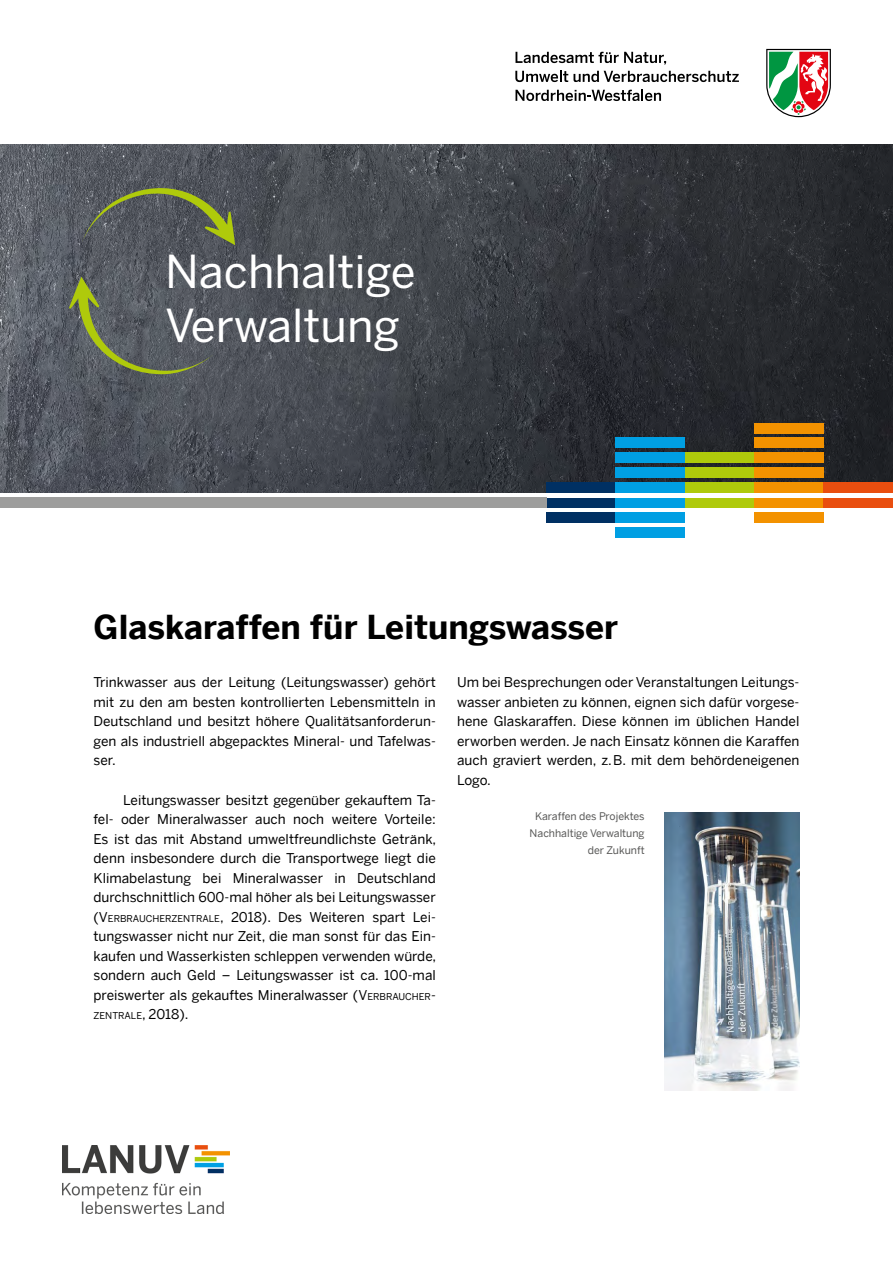
<style>
.page{position:relative;width:893px;height:1263px;background:#fff}
.page>*{position:absolute;margin:0;border:0;box-sizing:border-box;transform-origin:0 0}
.t1{font:45.15px/54.2px "Benton Sans";color:#fff}
.Titel_Headline{font:700 33px "Benton Sans";color:#000}
.Fließtext_9pt{font:13.5px/19.5px "Benton Sans";color:#000;text-align:justify}
.Bildunterschrift{font:10.5px/16.5px "Benton Sans";color:#575756;text-align:right}
.Fließtext_9pt-2{font:9.45px "Benton Sans";color:#000}
.s1{font-style:inherit}
.s2{font-size:9.45px}
.s3{font-size:13.5px}
</style>
<div class="page">
<img style="left:62px;top:1146px;width:168px;height:67px">
<svg style="left:766px;top:49px;width:65px;height:68px"></svg>
<svg style="left:515px;top:52px;width:151px;height:13px"></svg>
<svg style="left:515px;top:71px;width:224px;height:11px"></svg>
<svg style="left:515px;top:90px;width:146px;height:11px"></svg>
<img style="left:0;top:145px;width:893px;height:348px">
<div style="left:616px;top:438px;width:69px;height:10px;background:#009fe3"></div>
<div style="left:616px;top:527px;width:69px;height:11px;background:#009fe3"></div>
<div style="left:546px;top:497px;width:70px;height:11px;background:#003063"></div>
<div style="left:546px;top:512px;width:70px;height:11px;background:#003063"></div>
<div style="left:546px;top:482px;width:70px;height:11px;background:#003063"></div>
<div style="left:616px;top:512px;width:69px;height:11px;background:#009fe3"></div>
<div style="left:616px;top:497px;width:69px;height:11px;background:#009fe3"></div>
<div style="left:616px;top:482px;width:69px;height:11px;background:#009fe3"></div>
<div style="left:616px;top:467px;width:69px;height:11px;background:#009fe3"></div>
<div style="left:616px;top:452px;width:69px;height:11px;background:#009fe3"></div>
<div style="left:685px;top:467px;width:69px;height:11px;background:#afca0b"></div>
<div style="left:685px;top:482px;width:69px;height:11px;background:#afca0b"></div>
<div style="left:685px;top:497px;width:69px;height:11px;background:#afca0b"></div>
<div style="left:685px;top:452px;width:69px;height:11px;background:#afca0b"></div>
<div style="left:754px;top:423px;width:70px;height:10px;background:#f39200"></div>
<div style="left:754px;top:512px;width:70px;height:11px;background:#f39200"></div>
<div style="left:754px;top:497px;width:70px;height:11px;background:#f39200"></div>
<div style="left:754px;top:482px;width:70px;height:11px;background:#f39200"></div>
<div style="left:754px;top:467px;width:70px;height:11px;background:#f39200"></div>
<div style="left:754px;top:452px;width:70px;height:11px;background:#f39200"></div>
<div style="left:754px;top:438px;width:70px;height:10px;background:#f39200"></div>
<div style="left:824px;top:482px;width:69px;height:11px;background:#e94e0f"></div>
<div style="left:824px;top:497px;width:69px;height:11px;background:#e94e0f"></div>
<div style="left:0;top:497px;width:546px;height:11px;background:#9d9d9c"></div>
<svg style="left:69px;top:277px;width:144px;height:97px;background:#5e655c"></svg>
<svg style="left:82px;top:188px;width:153px;height:57px;background:#5f6653"></svg>
<img style="left:664px;top:812px;width:135px;height:278px">
<p class="t1" style="left:165px;top:244px;width:252px">Nachhaltige<br>Verwaltung</p>
<p class="Titel_Headline" style="left:94px;top:607px;width:526px">Glaskaraffen für Leitungswasser</p>
<p class="Fließtext_9pt" style="left:94px;top:673px;width:344px">Trinkwasser aus der Leitung (Leitungswasser) gehört mit zu den am besten kontrollierten Lebensmitteln in Deutschland und besitzt höhere Qualitätsanforderun&shy;gen als industriell abgepacktes Mineral- und Tafelwas&shy;ser.</p>
<p class="Fließtext_9pt" style="left:94px;top:790px;width:344px;text-indent:30px">Leitungswasser besitzt gegenüber gekauftem Ta&shy;fel- oder Mineralwasser auch noch weitere Vorteile:<br>Es ist das mit Abstand umweltfreundlichste Getränk, denn insbesondere durch die Transportwege liegt die Klimabelastung bei Mineralwasser in Deutschland durchschnittlich 600-mal höher als bei Leitungswasser (<span class="s1">V</span><span class="s2">ERBRAUCHERZENTRALE</span>, 2018). Des Weiteren spart Lei&shy;tungswasser nicht nur Zeit, die man sonst für das Ein&shy;kaufen und Wasserkisten schleppen verwenden würde, sondern auch Geld – Leitungswasser ist ca. 100-mal preiswerter als gekauftes Mineralwasser (<span class="s1">V</span><span class="s2">ERBRAUCHER</span><span class="s1">-</span></p>
<p class="Fließtext_9pt-2" style="left:94px;top:1010px;width:96px">ZENTRALE<span class="s3">, 2018).</span></p>
<p class="Fließtext_9pt" style="left:457px;top:673px;width:344px">Um bei Besprechungen oder Veranstaltungen Leitungs&shy;wasser anbieten zu können, eignen sich dafür vorgese&shy;hene Glaskaraffen. Diese können im üblichen Handel erworben werden. Je nach Einsatz können die Karaffen auch graviert werden, z.B. mit dem behördeneigenen Logo.</p>
<p class="Bildunterschrift" style="left:530px;top:808px;width:116px">Karaffen des Projektes<br>Nachhaltige Verwaltung der Zukunft</p>
</div>
